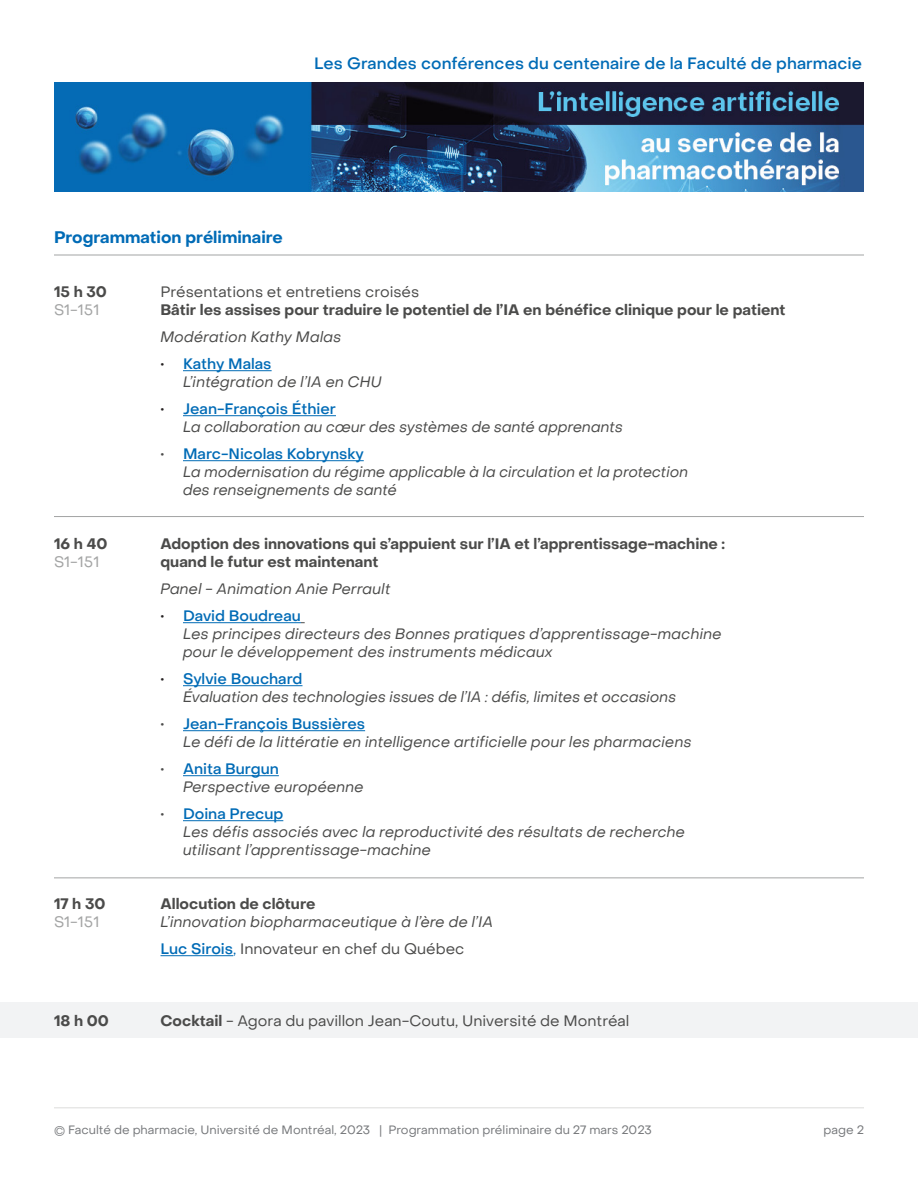
<style>
.page{position:relative;width:918px;height:1188px;background:#fff}
.page>*{position:absolute;margin:0;border:0;box-sizing:border-box;transform-origin:0 0}
.t1{font:700 16.5px "Object Sans";color:#006bb6}
.t2{font:500 16.35px "Object Sans";letter-spacing:.005em;color:#006bb6}
.t3{font:italic 15px/18px "Object Sans";color:#4b4b4a}
.t4{font:700 15px "Object Sans";color:#4b4b4a}
.t5{font:15px "Object Sans";color:#4b4b4a}
.t6{font:500 15px "Object Sans";color:#006bb6}
.t7{font:15px "Object Sans";color:#a3a4a4}
.t8{font:12px "Object Sans";color:#76787b}
.s1{color:#231f20}
.s2{font-weight:500;font-style:normal;color:#231f20}
.s3{font-weight:500;font-style:normal;color:#006bb6}
.s4{color:#4b4b4a}
.s5{font-weight:500;font-style:normal}
.s6{font-weight:500;color:#006bb6}
.s7{color:#006bb6}
.s8{font-weight:700}
</style>
<div class="page">
<div style="left:0;top:1003px;width:918px;height:35px;background:#f2f3f4"></div>
<img style="left:54px;top:83px;width:810px;height:108px">
<hr style="left:183px;top:370px;width:89px;height:1px;background:#006bb6">
<hr style="left:183px;top:415px;width:153px;height:1px;background:#006bb6">
<hr style="left:183px;top:460px;width:181px;height:1px;background:#006bb6">
<hr style="left:183px;top:622px;width:118px;height:1px;background:#006bb6">
<hr style="left:183px;top:685px;width:120px;height:1px;background:#006bb6">
<hr style="left:183px;top:730px;width:182px;height:1px;background:#006bb6">
<hr style="left:183px;top:775px;width:96px;height:1px;background:#006bb6">
<hr style="left:183px;top:820px;width:100px;height:1px;background:#006bb6">
<hr style="left:160px;top:955px;width:73px;height:1px;background:#006bb6">
<hr style="left:54px;top:1107px;width:810px;height:1px;background:#dcdcdb">
<hr style="left:54px;top:255px;width:810px;height:1px;background:#a3a4a4">
<hr style="left:54px;top:516px;width:810px;height:1px;background:#a3a4a4">
<hr style="left:54px;top:878px;width:810px;height:1px;background:#a3a4a4">
<p class="t2" style="left:314px;top:54px;width:550px">Les Grandes conférences du centenaire de la Faculté de pharmacie</p>
<p class="t1" style="left:54px;top:227px;width:230px">Programmation préliminaire</p>
<p class="t4" style="left:54px;top:283px;width:54px">15 h 30</p>
<p class="t5" style="left:160px;top:283px;width:260px">Présentations et entretiens croisés</p>
<p class="t7" style="left:54px;top:301px;width:47px">S1-151</p>
<p class="t4" style="left:160px;top:301px;width:627px">Bâtir les assises pour traduire le potentiel de l’IA en bénéfice clinique pour le patient</p>
<p class="t3" style="left:160px;top:328px;width:183px">Modération Kathy Malas</p>
<p class="t6" style="left:160px;top:355px;width:113px"><span class="s1">•</span> Kathy Malas</p>
<p class="t3" style="left:183px;top:373px;width:201px">L’intégration de l’IA en CHU</p>
<p class="t3" style="left:183px;top:400px;width:442px;text-indent:-22px"><span class="s2">•</span> <span class="s3">Jean-François Éthier<br></span>La collaboration au cœur des systèmes de santé apprenants</p>
<p class="t6" style="left:160px;top:445px;width:205px"><span class="s4">•</span> Marc-Nicolas Kobrynsky</p>
<p class="t3" style="left:183px;top:463px;width:507px">La modernisation du régime applicable à la circulation et la protection des renseignements de santé</p>
<p class="t4" style="left:54px;top:535px;width:55px">16 h 40</p>
<p class="t4" style="left:160px;top:535px;width:566px">Adoption des innovations qui s’appuient sur l’IA et l’apprentissage-machine :</p>
<p class="t7" style="left:54px;top:553px;width:47px">S1-151</p>
<p class="t4" style="left:160px;top:553px;width:220px">quand le futur est maintenant</p>
<p class="t3" style="left:160px;top:580px;width:232px">Panel - Animation Anie Perrault</p>
<p class="t6" style="left:160px;top:607px;width:142px"><span class="s1">•</span> David Boudreau</p>
<p class="t3" style="left:183px;top:625px;width:540px">Les principes directeurs des Bonnes pratiques d’apprentissage-machine pour le développement des instruments médicaux</p>
<p class="t3" style="left:183px;top:670px;width:495px;text-indent:-22px"><span class="s2">•</span> <span class="s3">Sylvie Bouchard<br></span>Évaluation des technologies issues de l’IA : défis, limites et occasions</p>
<p class="t3" style="left:183px;top:715px;width:510px;text-indent:-22px"><span class="s5">•</span> <span class="s3">Jean-François Bussières<br></span>Le défi de la littératie en intelligence artificielle pour les pharmaciens</p>
<p class="t3" style="left:183px;top:760px;width:182px;text-indent:-22px"><span class="s5">•</span> <span class="s3">Anita Burgun<br></span>Perspective européenne</p>
<p class="t3" style="left:183px;top:805px;width:504px;text-indent:-22px"><span class="s5">•</span> <span class="s3">Doina Precup<br></span>Les défis associés avec la reproductivité des résultats de recherche utilisant l’apprentissage-machine</p>
<p class="t4" style="left:54px;top:895px;width:53px">17 h 30</p>
<p class="t4" style="left:160px;top:895px;width:157px">Allocution de clôture</p>
<p class="t7" style="left:54px;top:913px;width:47px">S1-151</p>
<p class="t3" style="left:160px;top:913px;width:334px">L’innovation biopharmaceutique à l’ère de l’IA</p>
<p class="t5" style="left:160px;top:940px;width:305px"><span class="s6">Luc Sirois</span><span class="s7">,</span> Innovateur en chef du Québec</p>
<p class="t4" style="left:54px;top:1012px;width:56px">18 h 00</p>
<p class="t5" style="left:160px;top:1012px;width:470px"><span class="s8">Cocktail</span> - Agora du pavillon Jean-Coutu, Université de Montréal</p>
<p class="t8" style="left:54px;top:1123px;width:599px">© Faculté de pharmacie, Université de Montréal, 2023 | Programmation préliminaire du 27 mars 2023</p>
<p class="t8" style="left:824px;top:1123px;width:42px">page 2</p>
</div>
